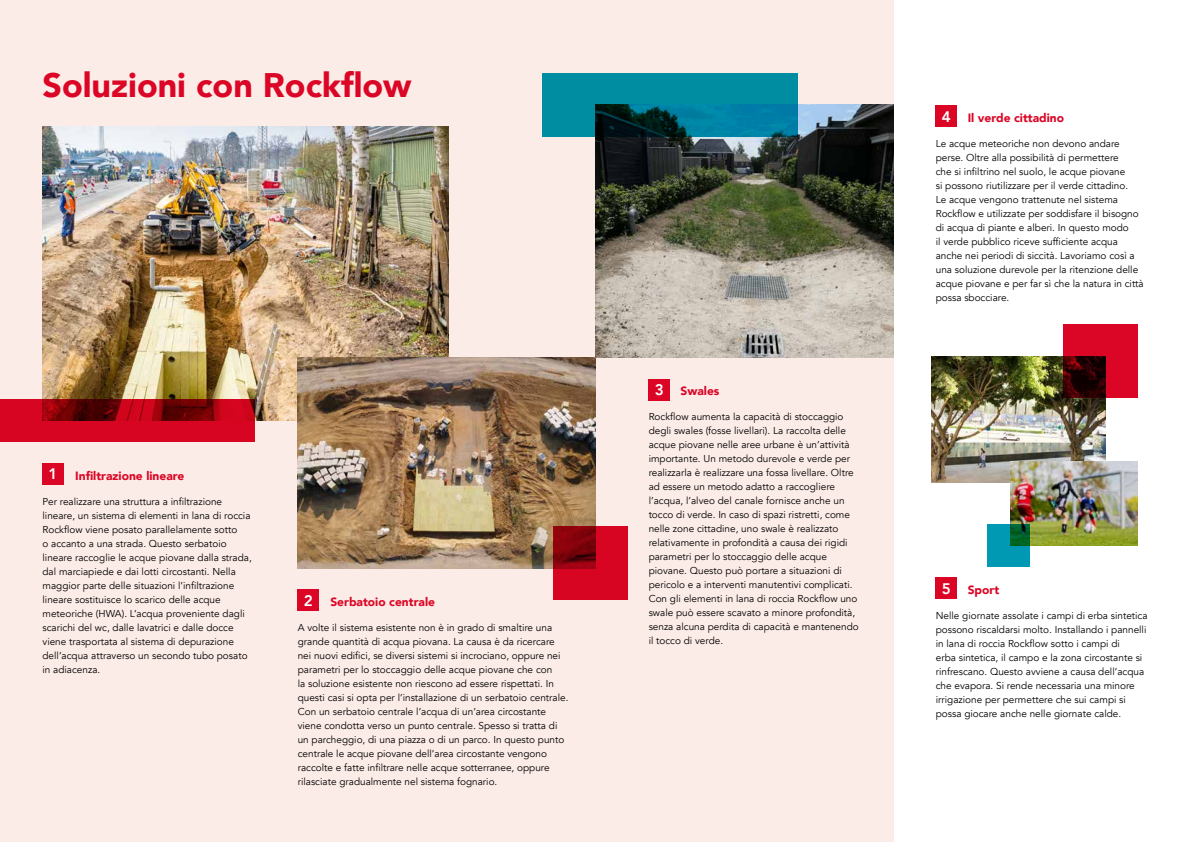
<style>
.page{position:relative;width:1191px;height:842px;background:#fff}
.page>*{position:absolute;margin:0;border:0;box-sizing:border-box;transform-origin:0 0}
.t1{font:900 34px "Avenir";color:#db0626}
.t2{font:800 15.3px "Avenir LT Pro";color:#fff}
.t3{font:900 12px "Avenir";color:#db0626}
.t4{font:10px/14px "Avenir";color:#000}
.s1{font-family:"Avenir LT Pro";font-weight:800;font-size:15.3px;color:#fff}
</style>
<div class="page">
<div style="left:0;top:0;width:893px;height:842px;background:#fcece7"></div>
<img style="left:43px;top:126px;width:405px;height:295px">
<img style="left:298px;top:358px;width:297px;height:210px">
<img style="left:595px;top:105px;width:298px;height:253px">
<img style="left:931px;top:356px;width:175px;height:126px">
<svg style="left:542px;top:73px;width:255px;height:64px;background:#00788d"></svg>
<svg style="left:1063px;top:324px;width:74px;height:74px;background:#a0041a"></svg>
<svg style="left:553px;top:526px;width:74px;height:74px;background:#ba041a"></svg>
<img style="left:1010px;top:461px;width:127px;height:84px">
<svg style="left:987px;top:524px;width:42px;height:42px;background:#008a91"></svg>
<svg style="left:0;top:400px;width:255px;height:42px;background:#b70418"></svg>
<div style="left:43px;top:463px;width:21px;height:21px;background:#db0626"></div>
<div style="left:298px;top:589px;width:21px;height:22px;background:#db0626"></div>
<div style="left:648px;top:379px;width:22px;height:21px;background:#db0626"></div>
<div style="left:935px;top:105px;width:22px;height:22px;background:#db0626"></div>
<div style="left:935px;top:578px;width:22px;height:21px;background:#db0626"></div>
<h1 class="t1" style="left:43px;top:56px;width:370px">Soluzioni con Rockflow</h1>
<p class="t3" style="left:49px;top:465px;width:137px"><span class="s1">1</span> Infiltrazione lineare</p>
<p class="t4" style="left:43px;top:495px;width:211px">Per realizzare una struttura a infiltrazione lineare, un sistema di elementi in lana di roccia Rockflow viene posato parallelamente sotto<br>o accanto a una strada. Questo serbatoio lineare raccoglie le acque piovane dalla strada, dal marciapiede e dai lotti circostanti. Nella maggior parte delle situazioni l’infiltrazione lineare sostituisce lo scarico delle acque meteoriche (HWA). L’acqua proveniente dagli scarichi del wc, dalle lavatrici e dalle docce viene trasportata al sistema di depurazione dell’acqua attraverso un secondo tubo posato in adiacenza.</p>
<h2 class="t2" style="left:304px;top:591px;width:11px">2</h2>
<p class="t3" style="left:330px;top:592px;width:106px">Serbatoio centrale</p>
<p class="t4" style="left:298px;top:621px;width:272px">A volte il sistema esistente non è in grado di smaltire una grande quantità di acqua piovana. La causa è da ricercare nei nuovi edifici, se diversi sistemi si incrociano, oppure nei parametri per lo stoccaggio delle acque piovane che con<br>la soluzione esistente non riescono ad essere rispettati. In questi casi si opta per l’installazione di un serbatoio centrale.<br>Con un serbatoio centrale l’acqua di un’area circostante viene condotta verso un punto centrale. Spesso si tratta di un parcheggio, di una piazza o di un parco. In questo punto centrale le acque piovane dell’area circostante vengono raccolte e fatte infiltrare nelle acque sotterranee, oppure rilasciate gradualmente nel sistema fognario.</p>
<h2 class="t2" style="left:655px;top:381px;width:11px">3</h2>
<p class="t3" style="left:680px;top:381px;width:40px">Swales</p>
<p class="t4" style="left:648px;top:409px;width:212px">Rockflow aumenta la capacità di stoccaggio degli swales (fosse livellari). La raccolta delle acque piovane nelle aree urbane è un’attività importante. Un metodo durevole e verde per realizzarla è realizzare una fossa livellare. Oltre ad essere un metodo adatto a raccogliere l’acqua, l’alveo del canale fornisce anche un tocco di verde. In caso di spazi ristretti, come nelle zone cittadine, uno swale è realizzato relativamente in profondità a causa dei rigidi parametri per lo stoccaggio delle acque piovane. Questo può portare a situazioni di pericolo e a interventi manutentivi complicati.<br>Con gli elementi in lana di roccia Rockflow uno swale può essere scavato a minore profondità, senza alcuna perdita di capacità e mantenendo il tocco di verde.</p>
<h2 class="t2" style="left:942px;top:107px;width:11px">4</h2>
<p class="t3" style="left:967px;top:108px;width:98px">Il verde cittadino</p>
<p class="t4" style="left:935px;top:137px;width:209px">Le acque meteoriche non devono andare perse. Oltre alla possibilità di permettere<br>che si infiltrino nel suolo, le acque piovane<br>si possono riutilizzare per il verde cittadino.<br>Le acque vengono trattenute nel sistema Rockflow e utilizzate per soddisfare il bisogno di acqua di piante e alberi. In questo modo<br>il verde pubblico riceve sufficiente acqua anche nei periodi di siccità. Lavoriamo così a una soluzione durevole per la ritenzione delle acque piovane e per far sì che la natura in città possa sbocciare.</p>
<h2 class="t2" style="left:942px;top:580px;width:11px">5</h2>
<p class="t3" style="left:967px;top:580px;width:33px">Sport</p>
<p class="t4" style="left:935px;top:608px;width:213px">Nelle giornate assolate i campi di erba sintetica possono riscaldarsi molto. Installando i pannelli in lana di roccia Rockflow sotto i campi di<br>erba sintetica, il campo e la zona circostante si rinfrescano. Questo avviene a causa dell’acqua che evapora. Si rende necessaria una minore irrigazione per permettere che sui campi si possa giocare anche nelle giornate calde.</p>
</div>
